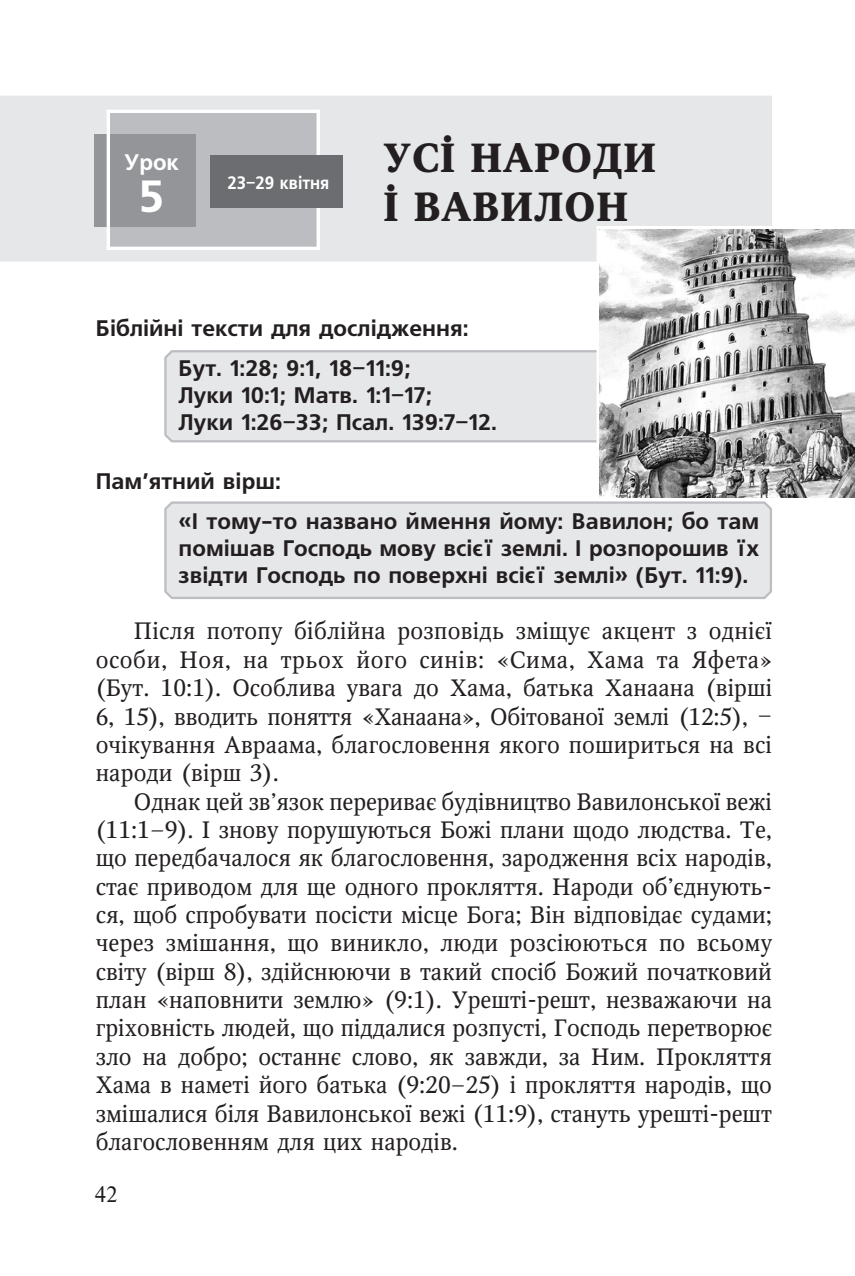
<style>
.page{position:relative;width:855px;height:1276px;background:#fff}
.page>*{position:absolute;margin:0;border:0;box-sizing:border-box;transform-origin:0 0}
.t1{font:700 45px "Free Set C";color:#fff}
.t2{font:700 40.5px/48.6px "Octava";letter-spacing:.01em;color:#231f20}
.t3{font:23.62px/28.3px "Octava";color:#231f20;text-align:justify}
.t4{font:700 22.5px/39.8px "Free Set C";color:#231f20}
.t5{font:700 22.5px "Free Set C";color:#fff}
.t6{font:22.5px "Newton C";color:#231f20}
.t7{font:700 18px "Free Set C";color:#fff;scale:.9 1}
</style>
<div class="page">
<div style="left:1px;top:97px;width:770px;height:163px;background:#e6e7e9"></div>
<div style="left:0;top:96px;width:772px;height:165px;border:2px solid #e6e7e9"></div>
<div style="left:110px;top:111px;width:207px;height:138px;background:#bcbdc0"></div>
<div style="left:95px;top:135px;width:101px;height:92px;background:#939598"></div>
<hr style="left:108px;top:110px;width:212px;height:3px;background:#fff">
<hr style="left:107px;top:247px;width:213px;height:3px;background:#fff">
<hr style="left:107px;top:110px;width:3px;height:139px;background:#fff">
<svg style="left:316px;top:113px;width:4px;height:134px"></svg>
<div style="left:211px;top:156px;width:132px;height:52px;background:#6c6d70"></div>
<div style="left:164px;top:501px;width:608px;height:98px;background:#e6e7e9"></div>
<div style="left:164px;top:350px;width:432px;height:93px;background:#e6e7e9"></div>
<hr style="left:596px;top:226px;width:259px;height:3px;background:#fff">
<svg style="left:596px;top:229px;width:4px;height:227px"></svg>
<img style="left:600px;top:229px;width:255px;height:269px">
<p class="t5" style="left:125px;top:149px;width:56px">Урок</p>
<h1 class="t1" style="left:139px;top:171px;width:27px">5</h1>
<p class="t7" style="left:227px;top:172px;width:115px">23–29 квітня</p>
<h2 class="t2" style="left:383px;top:134px;width:275px">УСІ НАРОДИ<br>І ВАВИЛОН</h2>
<p class="t4" style="left:179px;top:309px;width:291px;text-indent:-83px">Біблійні тексти для дослідження:<br>Бут. 1:28; 9:1, 18–11:9;</p>
<p class="t4" style="left:179px;top:382px;width:320px;line-height:27px">Луки 10:1; Матв. 1:1–17;<br>Луки 1:26–33; Псал. 139:7–12.</p>
<p class="t4" style="left:179px;top:462px;width:582px;text-indent:-83px">Пам’ятний вірш:<br>«І тому-то названо ймення йому: Вавилон; бо там</p>
<p class="t4" style="left:179px;top:535px;width:582px;line-height:27px">помішав Господь мову всієї землі. І розпорошив їх звідти Господь по поверхні всієї землі» (Бут. 11:9).</p>
<p class="t3" style="left:96px;top:617px;width:678px;text-indent:38px">Після потопу біблійна розповідь зміщує акцент з однієї особи, Ноя, на трьох його синів: «Сима, Хама та Яфета» (Бут. 10:1). Особлива увага до Хама, батька Ханаана (вірші 6, 15), вводить поняття «Ханаана», Обітованої землі (12:5), ‒ очікування Авраама, благословення якого пошириться на всі народи (вірш 3).</p>
<p class="t3" style="left:96px;top:787px;width:678px;text-indent:38px">Однак цей зв’язок перериває будівництво Вавилонської вежі (11:1–9). І знову порушуються Божі плани щодо людства. Те, що передбачалося як благословення, зародження всіх народів, стає приводом для ще одного прокляття. Народи об’єднують&shy;ся, щоб спробувати посісти місце Бога; Він відповідає судами; через змішання, що виникло, люди розсіюються по всьому світу (вірш 8), здійснюючи в такий спосіб Божий початковий план «наповнити землю» (9:1). Урешті-решт, незважаючи на гріховність людей, що піддалися розпусті, Господь перетворює зло на добро; останнє слово, як завжди, за Ним. Прокляття Хама в наметі його батька (9:20–25) і прокляття народів, що змішалися біля Вавилонської вежі (11:9), стануть урешті-решт благословенням для цих народів.</p>
<p class="t6" style="left:95px;top:1182px;width:24px">42</p>
</div>
